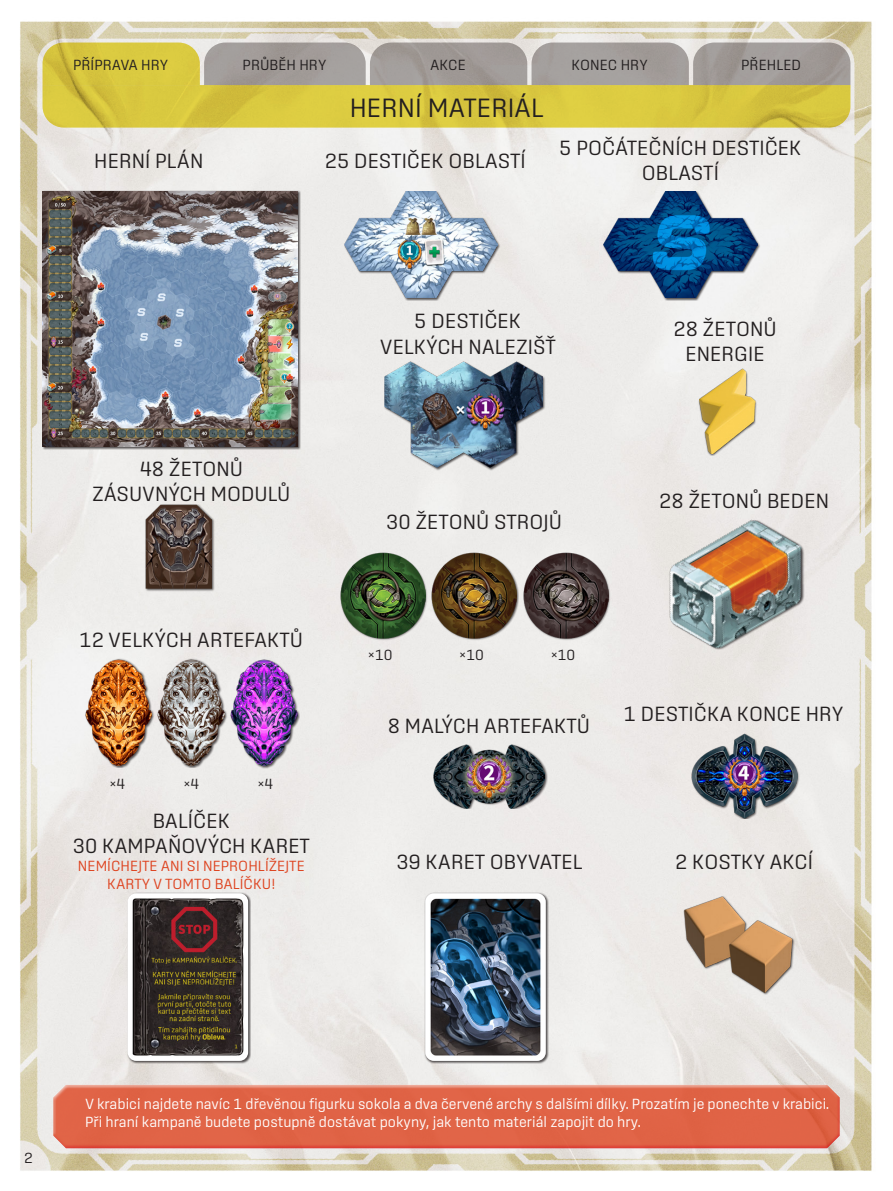
<style>
.page{position:relative;width:893px;height:1191px;background:#fff}
.page>*{position:absolute;margin:0;border:0;box-sizing:border-box;transform-origin:0 0}
.t1{font:300 27px "Sinter";color:#231f20}
.t2{font:300 21px/25.2px "Sinter";color:#231f20;text-align:center}
.t3{font:300 15px/18px "Sinter";color:#fff}
.t4{font:300 15px "Sinter";color:#231f20}
.t5{font:300 15px/18px "Sinter";color:#de431f;text-align:center}
</style>
<div class="page">
<img style="left:20px;top:21px;width:852px;height:1150px">
<div style="left:52px;top:1082px;width:789px;height:54px;background:#fff;opacity:.75"></div>
<div style="left:52px;top:1095px;width:789px;height:54px;background:#d77ba2;opacity:.75"></div>
<svg style="left:43px;top:43px;width:807px;height:85px;background:#c4b765"></svg>
<div style="left:42px;top:191px;width:259px;height:259px;background:#231f20;opacity:.75"></div>
<img style="left:43px;top:191px;width:255px;height:255px">
<div style="left:344px;top:191px;width:157px;height:110px;background:#231f20;opacity:.75"></div>
<img style="left:344px;top:191px;width:154px;height:107px">
<div style="left:384px;top:361px;width:162px;height:109px;background:#231f20;opacity:.75"></div>
<img style="left:384px;top:361px;width:158px;height:107px">
<div style="left:603px;top:191px;width:157px;height:110px;background:#231f20;opacity:.75"></div>
<img style="left:604px;top:191px;width:153px;height:107px">
<div style="left:698px;top:369px;width:59px;height:87px;background:#231f20;opacity:.75"></div>
<img style="left:699px;top:368px;width:56px;height:85px">
<div style="left:145px;top:504px;width:69px;height:87px;background:#231f20;opacity:.75"></div>
<img style="left:145px;top:504px;width:67px;height:85px">
<div style="left:85px;top:658px;width:69px;height:110px;background:#231f20;opacity:.75"></div>
<img style="left:85px;top:659px;width:67px;height:106px">
<div style="left:158px;top:658px;width:69px;height:110px;background:#231f20;opacity:.75"></div>
<img style="left:158px;top:659px;width:67px;height:106px">
<div style="left:231px;top:659px;width:69px;height:109px;background:#231f20;opacity:.75"></div>
<img style="left:231px;top:659px;width:67px;height:106px">
<img style="left:647px;top:505px;width:178px;height:158px">
<div style="left:340px;top:553px;width:87px;height:87px;background:#231f20;opacity:.75"></div>
<img style="left:340px;top:553px;width:85px;height:85px">
<div style="left:431px;top:553px;width:88px;height:87px;background:#231f20;opacity:.75"></div>
<img style="left:432px;top:553px;width:85px;height:85px">
<div style="left:523px;top:553px;width:87px;height:87px;background:#231f20;opacity:.75"></div>
<img style="left:523px;top:553px;width:85px;height:85px">
<img style="left:680px;top:893px;width:118px;height:101px">
<div style="left:691px;top:733px;width:109px;height:86px;background:#231f20;opacity:.75"></div>
<img style="left:691px;top:733px;width:106px;height:85px">
<img style="left:433px;top:744px;width:112px;height:64px">
<div style="left:424px;top:892px;width:125px;height:172px;background:#231f20;opacity:.75"></div>
<img style="left:425px;top:893px;width:121px;height:168px">
<div style="left:127px;top:892px;width:124px;height:171px;background:#231f20;opacity:.75"></div>
<img style="left:128px;top:893px;width:120px;height:168px">
<p class="t4" style="left:73px;top:56px;width:97px">PŘÍPRAVA HRY</p>
<p class="t4" style="left:243px;top:56px;width:85px">PRŮBĚH HRY</p>
<p class="t4" style="left:430px;top:56px;width:37px">AKCE</p>
<p class="t4" style="left:572px;top:56px;width:78px">KONEC HRY</p>
<p class="t4" style="left:741px;top:56px;width:61px">PŘEHLED</p>
<p class="t1" style="left:350px;top:92px;width:196px">HERNÍ MATERIÁL</p>
<p class="t2" style="left:94px;top:147px;width:111px">HERNÍ PLÁN</p>
<p class="t2" style="left:325px;top:147px;width:202px">25 DESTIČEK OBLASTÍ</p>
<p class="t2" style="left:559px;top:135px;width:244px">5 POČÁTEČNÍCH DESTIČEK<br>OBLASTÍ</p>
<p class="t2" style="left:92px;top:456px;width:200px">48 ŽETONŮ<br>ZÁSUVNÝCH MODULŮ</p>
<p class="t2" style="left:79px;top:627px;width:225px">12 VELKÝCH ARTEFAKTŮ</p>
<p class="t4" style="left:109px;top:775px;width:17px">×4</p>
<p class="t4" style="left:183px;top:775px;width:17px">×4</p>
<p class="t4" style="left:257px;top:775px;width:17px">×4</p>
<p class="t2" style="left:73px;top:808px;width:239px">BALÍČEK<br>30 KAMPAŇOVÝCH KARET</p>
<p class="t5" style="left:78px;top:857px;width:228px">NEMÍCHEJTE ANI SI NEPROHLÍŽEJTE<br>KARTY V TOMTO BALÍČKU!</p>
<p class="t2" style="left:380px;top:308px;width:178px">5 DESTIČEK<br>VELKÝCH NALEZIŠŤ</p>
<p class="t2" style="left:673px;top:315px;width:105px">28 ŽETONŮ<br>ENERGIE</p>
<p class="t2" style="left:386px;top:509px;width:177px">30 ŽETONŮ STROJŮ</p>
<p class="t2" style="left:659px;top:487px;width:172px">28 ŽETONŮ BEDEN</p>
<p class="t4" style="left:368px;top:646px;width:26px">×10</p>
<p class="t4" style="left:459px;top:646px;width:26px">×10</p>
<p class="t4" style="left:551px;top:646px;width:26px">×10</p>
<p class="t2" style="left:388px;top:713px;width:204px">8 MALÝCH ARTEFAKTŮ</p>
<p class="t2" style="left:624px;top:700px;width:221px">1 DESTIČKA KONCE HRY</p>
<p class="t2" style="left:396px;top:849px;width:188px">39 KARET OBYVATEL</p>
<p class="t2" style="left:675px;top:849px;width:139px">2 KOSTKY AKCÍ</p>
<p class="t4" style="left:24px;top:1149px;width:10px">2</p>
<p class="t3" style="left:85px;top:1094px;width:746px">V krabici najdete navíc 1 dřevěnou figurku sokola a dva červené archy s dalšími dílky. Prozatím je ponechte v krabici.<br>Při hraní kampaně budete postupně dostávat pokyny, jak tento materiál zapojit do hry.</p>
</div>
